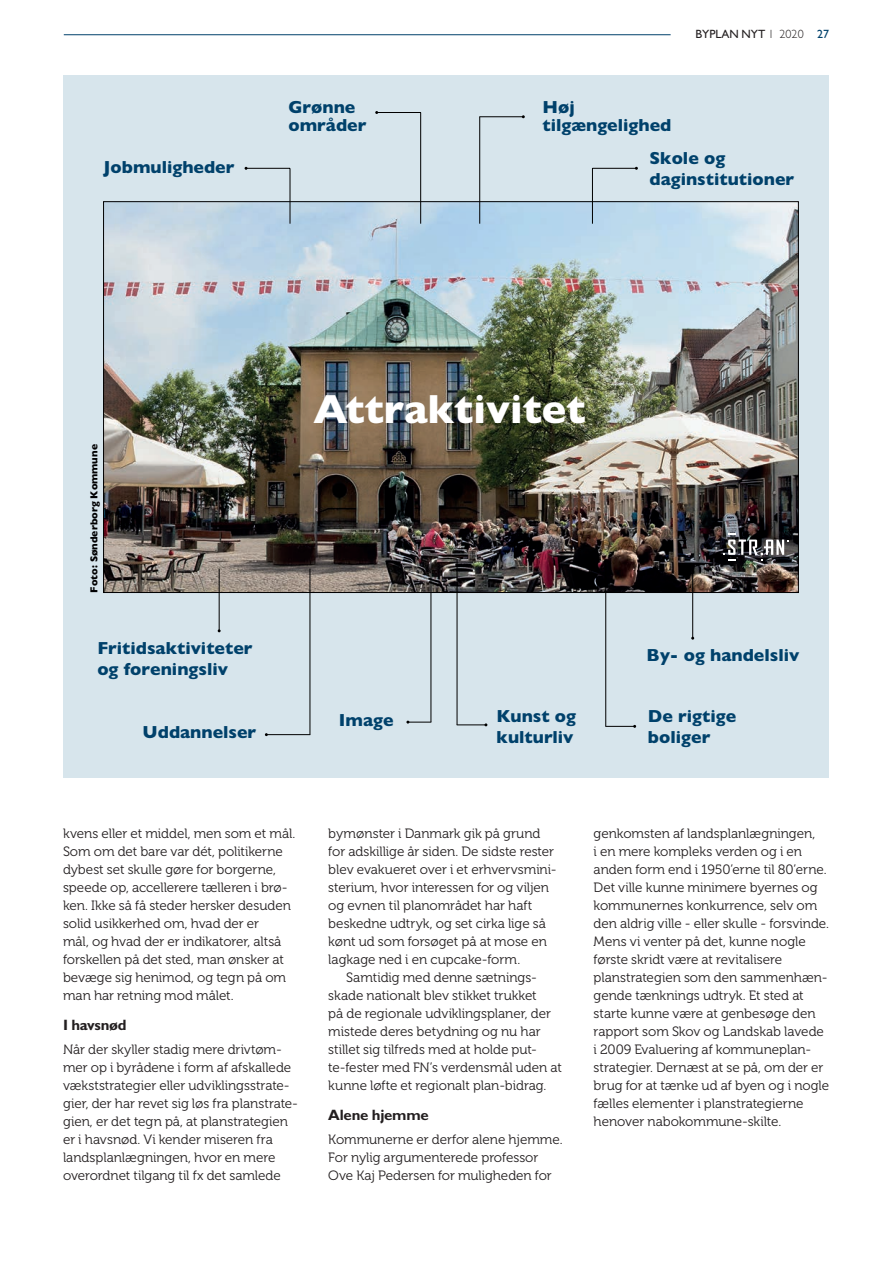
<style>
.page{position:relative;width:893px;height:1263px;background:#fff}
.page>*{position:absolute;margin:0;border:0;box-sizing:border-box;transform-origin:0 0}
.t1{font:700 41.1px "Gill Sans";color:#fff}
.t2{font:700 17.55px/21.1px "Gill Sans";color:#00416b}
.Mellemrubrik{font:700 15px "Gill Sans Std";letter-spacing:-.015em;color:#231f20}
.Brød_med_indryk{font:13.5px/18px "Museo 300";letter-spacing:-.005em;color:#231f20}
.t3{font:12px "Gill Sans Std";color:#231f20}
.t4{font:700 10.35px "Gill Sans";letter-spacing:-.005em;color:#000001}
.s1{font-weight:300}
.s2{color:#00416b}
</style>
<div class="page">
<div style="left:64px;top:75px;width:765px;height:702px;background:#d7e5ec"></div>
<img style="left:105px;top:203px;width:692px;height:388px">
<hr style="left:420px;top:112px;width:1px;height:112px;background:#000">
<hr style="left:310px;top:569px;width:1px;height:166px;background:#000">
<hr style="left:431px;top:556px;width:1px;height:166px;background:#000">
<hr style="left:457px;top:559px;width:1px;height:166px;background:#000">
<hr style="left:605px;top:560px;width:1px;height:166px;background:#000">
<hr style="left:479px;top:117px;width:1px;height:107px;background:#000">
<hr style="left:377px;top:112px;width:44px;height:1px;background:#000">
<hr style="left:290px;top:168px;width:1px;height:56px;background:#000">
<hr style="left:246px;top:168px;width:44px;height:1px;background:#000">
<hr style="left:592px;top:168px;width:1px;height:56px;background:#000">
<hr style="left:592px;top:168px;width:44px;height:1px;background:#000">
<hr style="left:266px;top:734px;width:44px;height:1px;background:#000">
<svg style="left:406px;top:721px;width:25px;height:2px"></svg>
<svg style="left:457px;top:723px;width:30px;height:3px"></svg>
<hr style="left:605px;top:726px;width:30px;height:1px;background:#000">
<hr style="left:479px;top:116px;width:44px;height:1px;background:#000">
<hr style="left:219px;top:569px;width:1px;height:62px;background:#000">
<hr style="left:692px;top:569px;width:1px;height:69px;background:#000">
<svg style="left:723px;top:533px;width:66px;height:28px;background:#58585a"></svg>
<hr style="left:64px;top:34px;width:607px;height:1px;background:#00416b">
<p class="t2" style="left:104px;top:156px;width:132px">Jobmuligheder</p>
<p class="t2" style="left:289px;top:97px;width:79px;line-height:18.3px">Grønne områder</p>
<p class="t2" style="left:542px;top:97px;width:130px;line-height:18.3px">Høj tilgængelighed</p>
<p class="t3" style="left:695px;top:27px;width:135px">BYPLAN NYT <span class="s1">1 2020</span> <span class="s2">27</span></p>
<p class="t2" style="left:649px;top:147px;width:146px">Skole og daginstitutioner</p>
<p class="t4" style="left:86px;top:592px;width:150px;rotate:-90deg">Foto: Sønderborg Kommune</p>
<p class="t2" style="left:97px;top:637px;width:157px">Fritidsaktiviteter og foreningsliv</p>
<p class="t2" style="left:143px;top:721px;width:115px">Uddannelser</p>
<p class="t1" style="left:313px;top:376px;width:274px">Attraktivitet</p>
<p class="t2" style="left:646px;top:644px;width:154px">By- og handelsliv</p>
<p class="t2" style="left:339px;top:709px;width:56px">Image</p>
<p class="t2" style="left:497px;top:705px;width:81px">Kunst og kulturliv</p>
<p class="t2" style="left:648px;top:705px;width:90px">De rigtige boliger</p>
<p class="Brød_med_indryk" style="left:63px;top:824px;width:234px">kvens eller et middel, men som et mål.<br>Som om det bare var dét, politikerne dybest set skulle gøre for borgerne, speede op, accellerere tælleren i brø&shy;ken. Ikke så få steder hersker desuden solid usikkerhed om, hvad der er<br>mål, og hvad der er indikatorer, altså forskellen på det sted, man ønsker at bevæge sig henimod, og tegn på om man har retning mod målet.</p>
<p class="Mellemrubrik" style="left:63px;top:1016px;width:65px">I havsnød</p>
<p class="Brød_med_indryk" style="left:63px;top:1040px;width:237px">Når der skyller stadig mere drivtøm&shy;mer op i byrådene i form af afskallede vækststrategier eller udviklingsstrate&shy;gier, der har revet sig løs fra planstrate&shy;gien, er det tegn på, at planstrategien er i havsnød. Vi kender miseren fra landsplanlægningen, hvor en mere overordnet tilgang til fx det samlede</p>
<p class="Brød_med_indryk" style="left:328px;top:824px;width:230px">bymønster i Danmark gik på grund for adskillige år siden. De sidste rester blev evakueret over i et erhvervsmini&shy;sterium, hvor interessen for og viljen og evnen til planområdet har haft beskedne udtryk, og set cirka lige så kønt ud som forsøget på at mose en lagkage ned i en cupcake-form.</p>
<p class="Brød_med_indryk" style="left:328px;top:968px;width:235px;text-indent:18px">Samtidig med denne sætnings&shy;skade nationalt blev stikket trukket<br>på de regionale udviklingsplaner, der mistede deres betydning og nu har stillet sig tilfreds med at holde put&shy;te-fester med FN’s verdensmål uden at kunne løfte et regionalt plan-bidrag.</p>
<p class="Mellemrubrik" style="left:328px;top:1106px;width:102px">Alene hjemme</p>
<p class="Brød_med_indryk" style="left:328px;top:1130px;width:236px">Kommunerne er derfor alene hjemme.<br>For nylig argumenterede professor<br>Ove Kaj Pedersen for muligheden for</p>
<p class="Brød_med_indryk" style="left:594px;top:824px;width:237px">genkomsten af landsplanlægningen,<br>i en mere kompleks verden og i en anden form end i 1950’erne til 80’erne.<br>Det ville kunne minimere byernes og kommunernes konkurrence, selv om den aldrig ville - eller skulle - forsvinde.</p>
<p class="Brød_med_indryk" style="left:594px;top:932px;width:237px">Mens vi venter på det, kunne nogle første skridt være at revitalisere planstrategien som den sammenhæn&shy;gende tænknings udtryk. Et sted at starte kunne være at genbesøge den rapport som Skov og Landskab lavede i 2009 Evaluering af kommuneplan&shy;strategier. Dernæst at se på, om der er brug for at tænke ud af byen og i nogle fælles elementer i planstrategierne henover nabokommune-skilte.</p>
</div>
